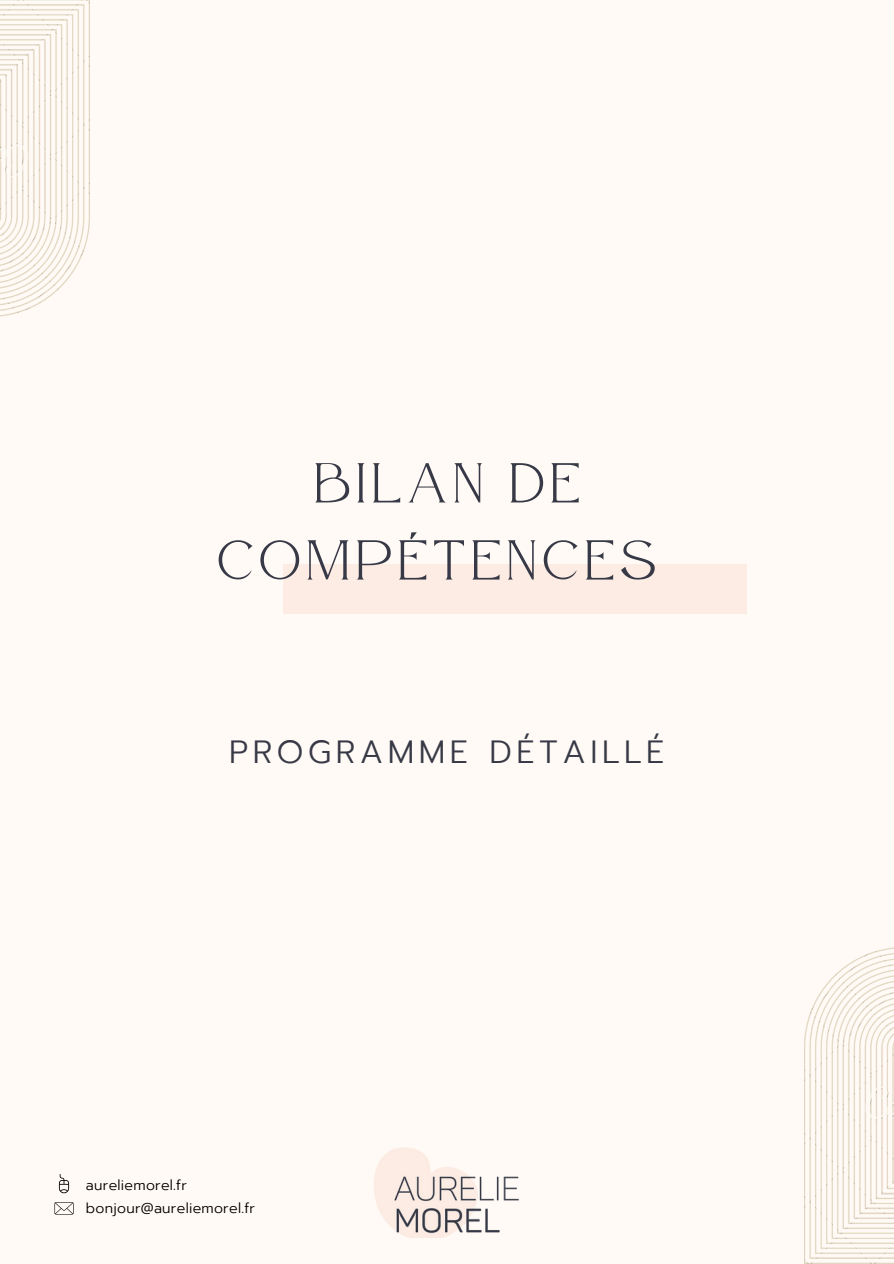
<style>
.page{position:relative;width:894px;height:1264px;background:#fff}
.page>*{position:absolute;margin:0;border:0;box-sizing:border-box;transform-origin:0 0}
.t1{font:56.1px/77.1px "Atteron";letter-spacing:.1em;color:#373946;text-align:center}
.t2{font:300 32.1px "Prompt";letter-spacing:.14em;color:#373946}
.t3{font:300 14.1px "Prompt";letter-spacing:.02em;color:#000}
</style>
<div class="page">
<div style="left:0;top:0;width:893px;height:1263px;background:#fffaf5"></div>
<img style="left:804px;top:947px;width:89px;height:316px">
<img style="left:0;top:0;width:89px;height:316px">
<svg style="left:54px;top:1202px;width:20px;height:12px"></svg>
<svg style="left:59px;top:1174px;width:10px;height:19px"></svg>
<img style="left:374px;top:1148px;width:145px;height:89px">
<div style="left:283px;top:564px;width:463px;height:49px;background:#fdece4"></div>
<p class="t1" style="left:217px;top:444px;width:440px">BILAN DE<br>COMPÉTENCES</p>
<p class="t2" style="left:229px;top:727px;width:436px">PROGRAMME DÉTAILLÉ</p>
<p class="t3" style="left:86px;top:1174px;width:102px">aureliemorel.fr</p>
<p class="t3" style="left:86px;top:1197px;width:170px">bonjour@aureliemorel.fr</p>
</div>
